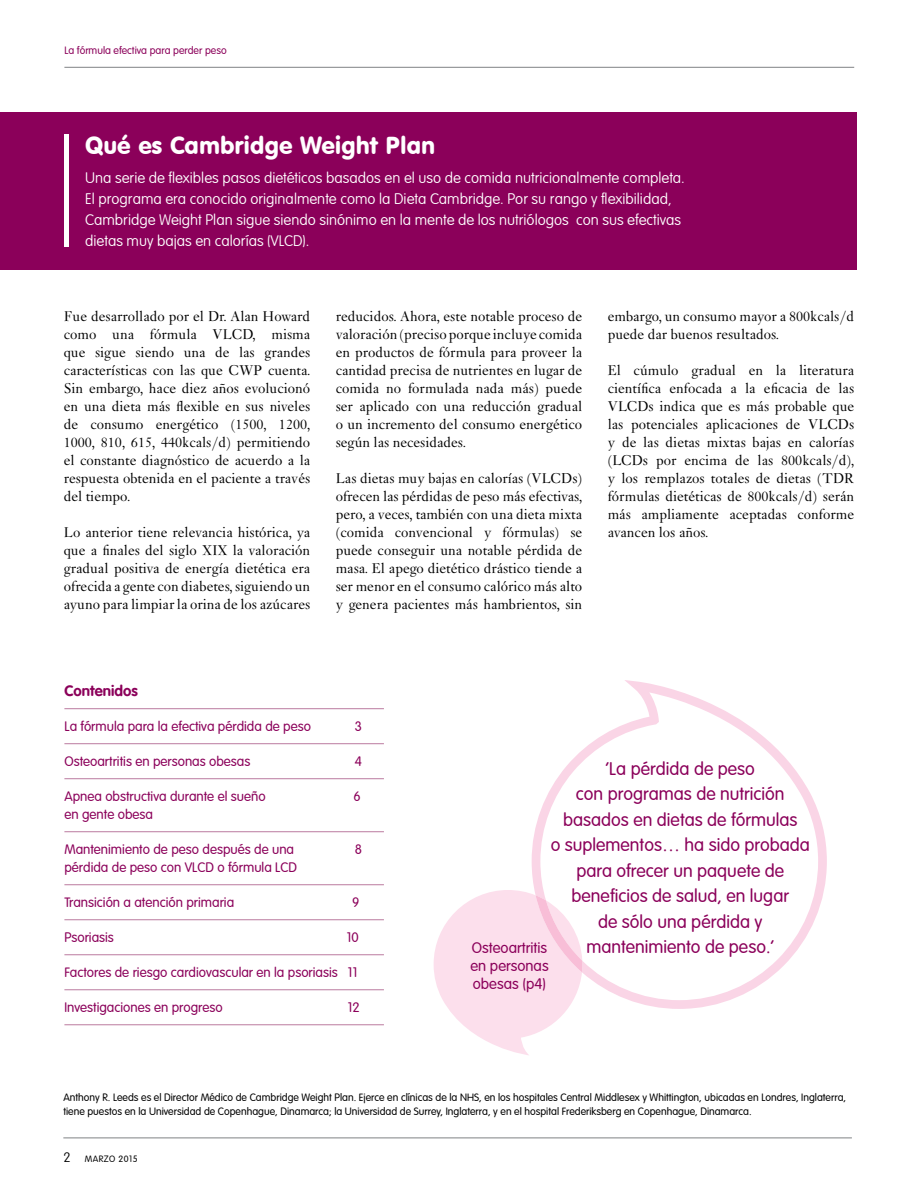
<style>
.page{position:relative;width:918px;height:1188px;background:#fff}
.page>*{position:absolute;margin:0;border:0;box-sizing:border-box;transform-origin:0 0}
.t1{font:24px "VAG Rounded BT";color:#fff}
.t2{font:300 18px/25.5px "VAG Rounded";color:#8b005a;text-align:center}
.t3{font:15px/18px "Janson";color:#000;text-align:justify}
.t4{font:100 15px/21px "VAG Rounded LT";color:#fff}
.t5{font:300 15px/18px "VAG Rounded";color:#8b005a}
.t6{font:700 15px "VAG Rounded";color:#8b005a}
.t7{font:300 13.5px "VAG Rounded";color:#8b005a}
.t8{font:300 10.5px/13.5px "VAG Rounded";color:#000}
.t9{font:300 10.5px "VAG Rounded";color:#8b005a}
.t10{font:300 9px "VAG Rounded";letter-spacing:.05em;color:#000}
.s1{font-weight:100;font-size:13.5px}
</style>
<div class="page">
<hr style="left:63px;top:1138px;width:789px;height:1px;background:#808285">
<hr style="left:64px;top:67px;width:790px;height:1px;background:#808285">
<div style="left:0;top:112px;width:856px;height:158px;background:#8b005a"></div>
<svg style="left:64px;top:134px;width:5px;height:112px"></svg>
<svg style="left:532px;top:680px;width:295px;height:329px"></svg>
<svg style="left:434px;top:890px;width:148px;height:165px"></svg>
<hr style="left:64px;top:708px;width:320px;height:1px;background:#bb7b9f">
<hr style="left:64px;top:743px;width:320px;height:1px;background:#bb7b9f">
<hr style="left:64px;top:778px;width:320px;height:1px;background:#bb7b9f">
<hr style="left:64px;top:831px;width:320px;height:1px;background:#bb7b9f">
<hr style="left:64px;top:884px;width:320px;height:1px;background:#bb7b9f">
<hr style="left:64px;top:919px;width:320px;height:1px;background:#bb7b9f">
<hr style="left:64px;top:954px;width:320px;height:1px;background:#bb7b9f">
<hr style="left:64px;top:989px;width:320px;height:1px;background:#bb7b9f">
<hr style="left:64px;top:1024px;width:320px;height:1px;background:#bb7b9f">
<p class="t9" style="left:64px;top:44px;width:164px">La fórmula efectiva para perder peso</p>
<h1 class="t1" style="left:85px;top:130px;width:352px">Qué es Cambridge Weight Plan</h1>
<p class="t4" style="left:85px;top:168px;width:601px">Una serie de flexibles pasos dietéticos basados en el uso de comida nutricionalmente completa.<br>El programa era conocido originalmente como la Dieta Cambridge. Por su rango y flexibilidad, Cambridge Weight Plan sigue siendo sinónimo en la mente de los nutriólogos con sus efectivas dietas muy bajas en calorías (VLCD).</p>
<p class="t3" style="left:64px;top:307px;width:248px">Fue desarrollado por el Dr. Alan Howard como una fórmula VLCD, misma que sigue siendo una de las grandes características con las que CWP cuenta.<br>Sin embargo, hace diez años evolucionó en una dieta más flexible en sus niveles de consumo energético (1500, 1200, 1000, 810, 615, 440kcals/d) permitiendo el constante diagnóstico de acuerdo a la respuesta obtenida en el paciente a través del tiempo.</p>
<p class="t3" style="left:64px;top:523px;width:248px">Lo anterior tiene relevancia histórica, ya que a finales del siglo XIX la valoración gradual positiva de energía dietética era ofrecida a gente con diabetes, siguiendo un ayuno para limpiar la orina de los azúcares</p>
<p class="t3" style="left:336px;top:307px;width:248px">reducidos. Ahora, este notable proceso de valoración (preciso porque incluye comida en productos de fórmula para proveer la cantidad precisa de nutrientes en lugar de comida no formulada nada más) puede ser aplicado con una reducción gradual o un incremento del consumo energético según las necesidades.</p>
<p class="t3" style="left:336px;top:469px;width:248px">Las dietas muy bajas en calorías (VLCDs) ofrecen las pérdidas de peso más efectivas, pero, a veces, también con una dieta mixta (comida convencional y fórmulas) se puede conseguir una notable pérdida de masa. El apego dietético drástico tiende a ser menor en el consumo calórico más alto y genera pacientes más hambrientos, sin</p>
<p class="t3" style="left:608px;top:307px;width:248px">embargo, un consumo mayor a 800kcals/d puede dar buenos resultados.</p>
<p class="t3" style="left:608px;top:361px;width:248px">El cúmulo gradual en la literatura científica enfocada a la eficacia de las VLCDs indica que es más probable que las potenciales aplicaciones de VLCDs y de las dietas mixtas bajas en calorías (LCDs por encima de las 800kcals/d), y los remplazos totales de dietas (TDR fórmulas dietéticas de 800kcals/d) serán más ampliamente aceptadas conforme avancen los años.</p>
<p class="t6" style="left:64px;top:681px;width:75px">Contenidos</p>
<p class="t7" style="left:64px;top:718px;width:248px">La fórmula para la efectiva pérdida de peso</p>
<p class="t7" style="left:355px;top:718px;width:9px">3</p>
<p class="t7" style="left:64px;top:753px;width:188px">Osteoartritis en personas obesas</p>
<p class="t7" style="left:355px;top:753px;width:9px">4</p>
<p class="t7" style="left:64px;top:788px;width:203px">Apnea obstructiva durante el sueño</p>
<p class="t7" style="left:353px;top:788px;width:9px">6</p>
<p class="t7" style="left:64px;top:806px;width:90px">en gente obesa</p>
<p class="t7" style="left:64px;top:841px;width:231px">Mantenimiento de peso después de una</p>
<p class="t7" style="left:355px;top:841px;width:9px">8</p>
<p class="t7" style="left:64px;top:859px;width:234px">pérdida de peso con VLCD o fórmula LCD</p>
<p class="t7" style="left:64px;top:894px;width:171px">Transición a atención primaria</p>
<p class="t7" style="left:352px;top:894px;width:9px">9</p>
<p class="t7" style="left:64px;top:929px;width:51px">Psoriasis</p>
<p class="t7" style="left:347px;top:929px;width:13px">10</p>
<p class="t7" style="left:64px;top:964px;width:295px">Factores de riesgo cardiovascular en la psoriasis 11</p>
<p class="t7" style="left:64px;top:999px;width:160px">Investigaciones en progreso</p>
<p class="t7" style="left:348px;top:999px;width:13px">12</p>
<p class="t2" style="left:551px;top:755px;width:261px">‘La pérdida de peso<br>con programas de nutrición basados en dietas de fórmulas<br>o suplementos… ha sido probada para ofrecer un paquete de beneficios de salud, en lugar<br>de sólo una pérdida y</p>
<p class="t5" style="left:472px;top:939px;width:77px">Osteoartritis</p>
<p class="t2" style="left:586px;top:934px;width:189px">mantenimiento de peso.’</p>
<p class="t5" style="left:470px;top:957px;width:80px">en personas obesas (p4)</p>
<p class="t8" style="left:63px;top:1091px;width:784px">Anthony R. Leeds es el Director Médico de Cambridge Weight Plan. Ejerce en clínicas de la NHS, en los hospitales Central Middlesex y Whittington, ubicadas en Londres, Inglaterra, tiene puestos en la Universidad de Copenhague, Dinamarca; la Universidad de Surrey, Inglaterra, y en el hospital Frederiksberg en Copenhague, Dinamarca.</p>
<p class="t10" style="left:63px;top:1153px;width:76px"><span class="s1">2</span> MARZO 2015</p>
</div>
